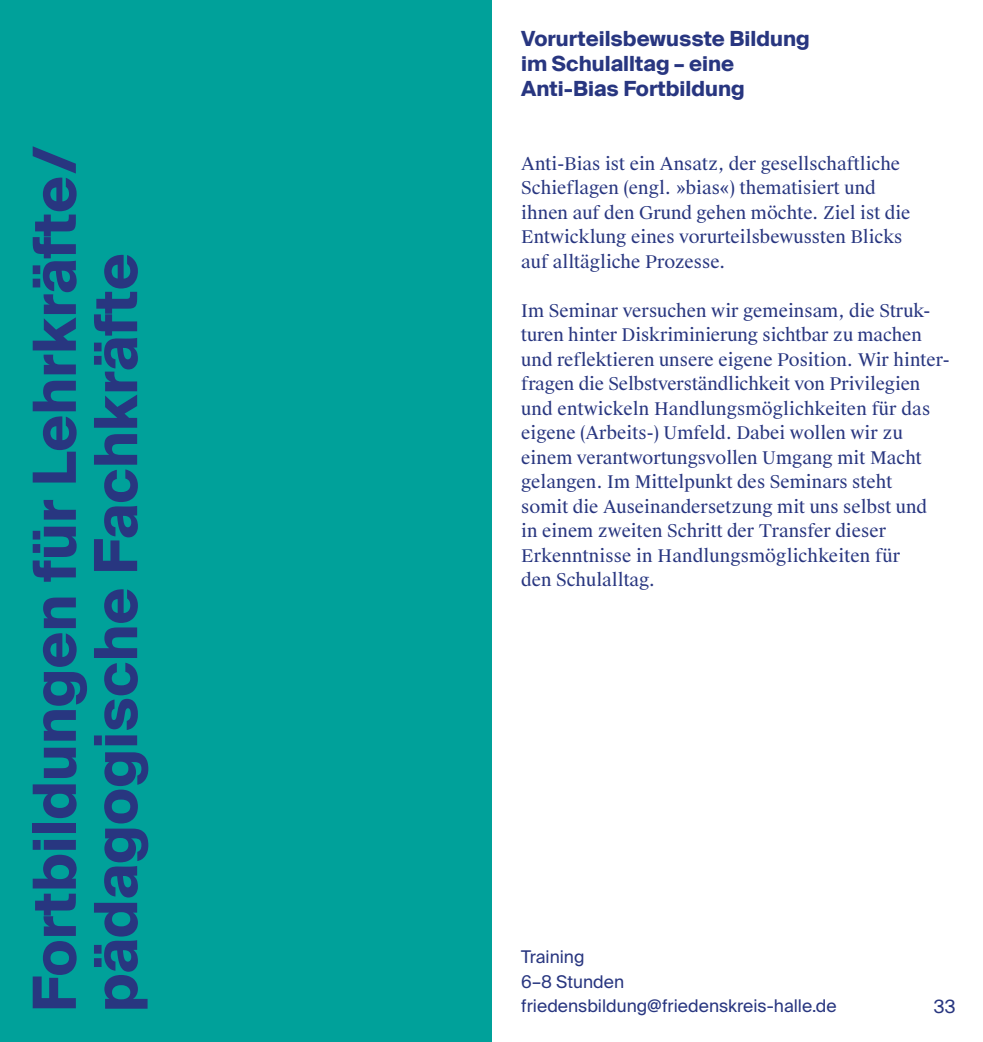
<style>
.page{position:relative;width:983px;height:1042px;background:#fff}
.page>*{position:absolute;margin:0;border:0;box-sizing:border-box;transform-origin:0 0}
.t1{font:700 59.5px "Suisse Intl";color:#283680}
.t2{font:700 21px/25.2px "Suisse Intl";color:#283680}
.t3{font:18.38px "Suisse Intl";color:#283680}
.t4{font:17.5px/24.5px "Suisse Works";color:#283680}
.t5{font:17.5px/24.5px "Suisse Intl";color:#283680}
</style>
<div class="page">
<div style="left:0;top:0;width:491px;height:1042px;background:#00a19a"></div>
<h1 class="t1" style="left:20px;top:1012px;width:867px;rotate:-90deg">Fortbildungen für Lehrkräfte/</h1>
<h1 class="t1" style="left:82px;top:1012px;width:760px;rotate:-90deg">pädagogische Fachkräfte</h1>
<p class="t2" style="left:521px;top:26px;width:290px">Vorurteilsbewusste Bildung im Schulalltag – eine<br>Anti-Bias Fortbildung</p>
<p class="t4" style="left:521px;top:152px;width:390px">Anti-Bias ist ein Ansatz, der gesellschaftliche Schieflagen (engl. »bias«) thematisiert und ihnen auf den Grund gehen möchte. Ziel ist die Entwicklung eines vorurteilsbewussten Blicks auf alltägliche Prozesse.</p>
<p class="t4" style="left:521px;top:299px;width:430px">Im Seminar versuchen wir gemeinsam, die Struk&shy;turen hinter Diskriminierung sichtbar zu machen und reflektieren unsere eigene Position. Wir hinter&shy;fragen die Selbstverständlichkeit von Privilegien und entwickeln Handlungsmöglichkeiten für das eigene (Arbeits-) Umfeld. Dabei wollen wir zu einem verantwortungsvollen Umgang mit Macht gelangen. Im Mittelpunkt des Seminars steht<br>somit die Auseinandersetzung mit uns selbst und<br>in einem zweiten Schritt der Transfer dieser Erkenntnisse in Handlungsmöglichkeiten für<br>den Schulalltag.</p>
<p class="t5" style="left:521px;top:945px;width:317px">Training<br>6–8 Stunden friedensbildung@friedenskreis-halle.de</p>
<p class="t3" style="left:933px;top:995px;width:23px">33</p>
</div>
